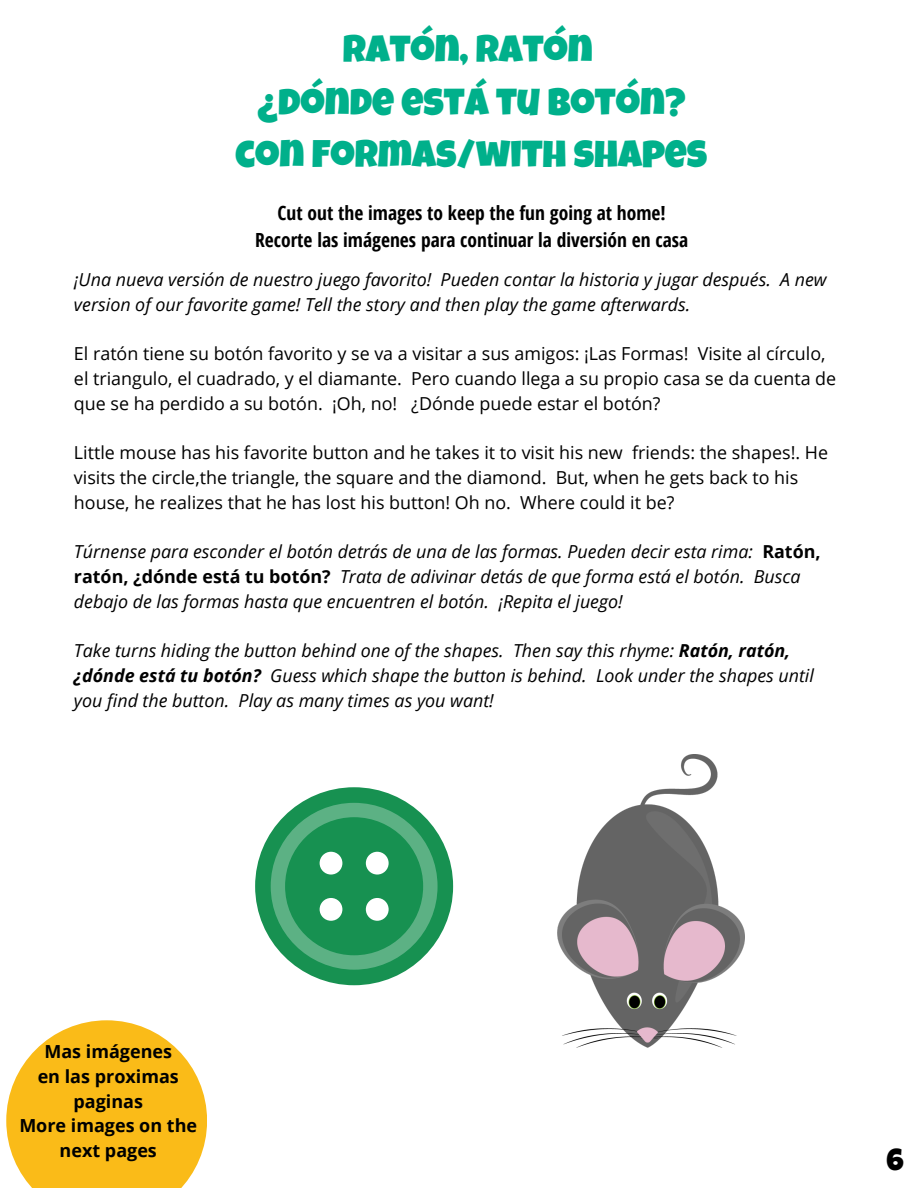
<style>
.page{position:relative;width:918px;height:1188px;background:#fff}
.page>*{position:absolute;margin:0;border:0;box-sizing:border-box;transform-origin:0 0}
.t1{font:38.25px/52.8px "Luckiest Guy";color:#00b08b;text-align:center}
.t2{font:30px "Luckiest Guy";color:#000}
.t3{font:700 19.5px/27px "Open Sans Condensed";color:#000;text-align:center}
.t4{font:700 18px/24.8px "Open Sans";color:#000;text-align:center}
.t5{font:italic 17.85px/24.8px "Open Sans";color:#000}
.t6{font:17.85px/24.8px "Open Sans";color:#000}
.s1{font-weight:700;font-style:normal}
.s2{font-weight:700}
</style>
<div class="page">
<img style="left:558px;top:755px;width:187px;height:292px">
<svg style="left:255px;top:787px;width:198px;height:198px"></svg>
<svg style="left:6px;top:1020px;width:201px;height:168px"></svg>
<p class="t1" style="left:236px;top:27px;width:473px">RATÓN, RATÓN<br>¿DÓNDE ESTÁ TU BOTÓN?<br>CON FORMAS/WITH SHAPES</p>
<h2 class="t3" style="left:255px;top:199px;width:435px">Cut out the images to keep the fun going at home!<br>Recorte las imágenes para continuar la diversión en casa</h2>
<h2 class="t5" style="left:74px;top:267px;width:754px">¡Una nueva versión de nuestro juego favorito! Pueden contar la historia y jugar después. A new version of our favorite game! Tell the story and then play the game afterwards.</h2>
<p class="t6" style="left:74px;top:341px;width:764px">El ratón tiene su botón favorito y se va a visitar a sus amigos: ¡Las Formas! Visite al círculo, el triangulo, el cuadrado, y el diamante. Pero cuando llega a su propio casa se da cuenta de que se ha perdido a su botón. ¡Oh, no! ¿Dónde puede estar el botón?</p>
<p class="t6" style="left:74px;top:440px;width:756px">Little mouse has his favorite button and he takes it to visit his new friends: the shapes!. He visits the circle,the triangle, the square and the diamond. But, when he gets back to his house, he realizes that he has lost his button! Oh no. Where could it be?</p>
<p class="t5" style="left:74px;top:539px;width:748px">Túrnense para esconder el botón detrás de una de las formas. Pueden decir esta rima: <span class="s1">Ratón, ratón, ¿dónde está tu botón?</span> Trata de adivinar detás de que forma está el botón. Busca debajo de las formas hasta que encuentren el botón. ¡Repita el juego!</p>
<p class="t5" style="left:74px;top:638px;width:742px">Take turns hiding the button behind one of the shapes. Then say this rhyme: <span class="s2">Ratón, ratón, ¿dónde está tu botón?</span> Guess which shape the button is behind. Look under the shapes until you find the button. Play as many times as you want!</p>
<p class="t4" style="left:19px;top:1039px;width:179px">Mas imágenes<br>en las proximas paginas<br>More images on the next pages</p>
<p class="t2" style="left:887px;top:1149px;width:19px">6</p>
</div>
